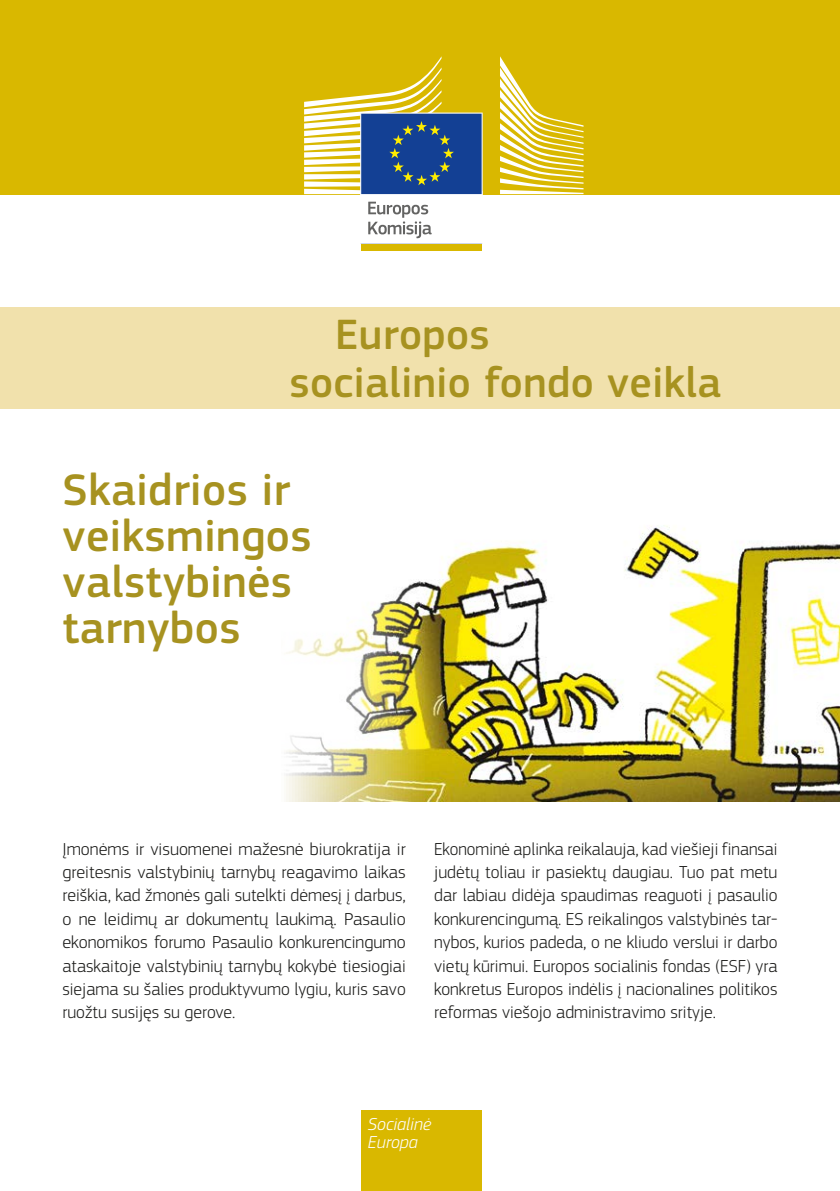
<style>
.page{position:relative;width:840px;height:1191px;background:#fff}
.page>*{position:absolute;margin:0;border:0;box-sizing:border-box;transform-origin:0 0}
.Running{font:500 46px/46px "EC Square Sans Pro";letter-spacing:.01em;color:#a79220}
.Header_I{font:500 44px "EC Square Sans Pro";letter-spacing:.01em;color:#a79220}
.Body{font:300 18px/23.4px "EC Square Sans Pro";color:#1a1a18;text-align:justify}
.t1{font:italic 300 18px/18px "EC Square Sans Pro";color:#fff}
</style>
<div class="page">
<div style="left:0;top:307px;width:839px;height:102px;background:#f1e1ac"></div>
<div style="left:0;top:0;width:839px;height:194px;background:#d9b800"></div>
<div style="left:361px;top:1110px;width:120px;height:81px;background:#d9b800"></div>
<div style="left:361px;top:243px;width:120px;height:7px;background:#d9b800"></div>
<svg style="left:500px;top:56px;width:83px;height:138px"></svg>
<svg style="left:304px;top:56px;width:178px;height:188px"></svg>
<img style="left:286px;top:525px;width:553px;height:276px">
<p class="Header_I" style="left:335px;top:309px;width:156px">Europos</p>
<p class="Header_I" style="left:289px;top:357px;width:433px">socialinio fondo veikla</p>
<h1 class="Running" style="left:63px;top:468px;width:250px">Skaidrios ir veiksmingos valstybinės tarnybos</h1>
<p class="Body" style="left:62px;top:837px;width:345px">Įmonėms ir visuomenei mažesnė biurokratija ir greitesnis valstybinių tarnybų reagavimo laikas reiškia, kad žmonės gali sutelkti dėmesį į darbus, o ne leidimų ar dokumentų laukimą. Pasaulio ekonomikos forumo Pasaulio konkurencingumo ataskaitoje valstybinių tarnybų kokybė tiesiogiai siejama su šalies produktyvumo lygiu, kuris savo ruožtu susijęs su gerove.</p>
<p class="Body" style="left:434px;top:837px;width:345px">Ekonominė aplinka reikalauja, kad viešieji finansai judėtų toliau ir pasiektų daugiau. Tuo pat metu dar labiau didėja spaudimas reaguoti į pasaulio konkurencingumą. ES reikalingos valstybinės tar‑ nybos, kurios padeda, o ne kliudo verslui ir darbo vietų kūrimui. Europos socialinis fondas (ESF) yra konkretus Europos indėlis į nacionalines politikos reformas viešojo administravimo srityje.</p>
<p class="t1" style="left:368px;top:1114px;width:65px">Socialinė<br>Europa</p>
</div>
